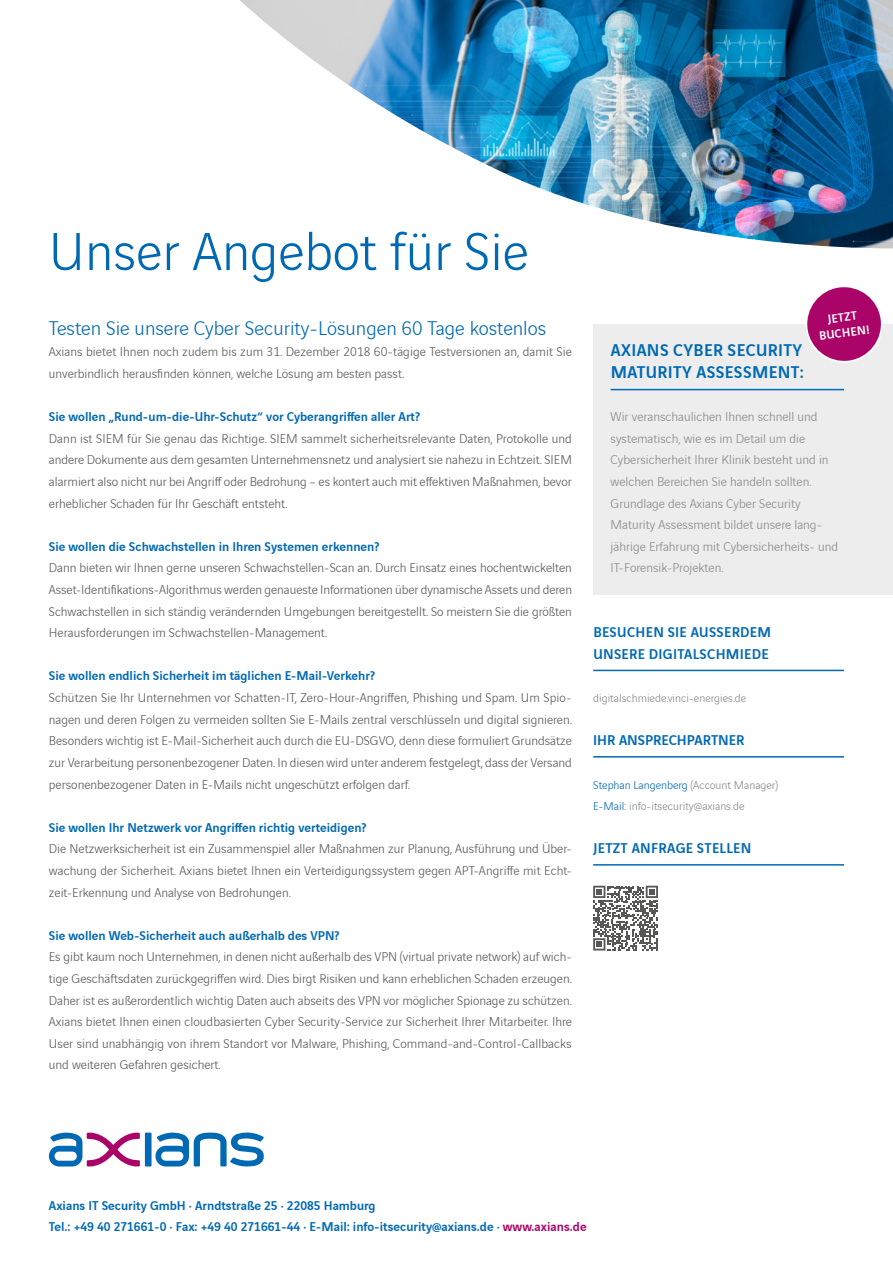
<style>
.page{position:relative;width:893px;height:1263px;background:#fff}
.page>*{position:absolute;margin:0;border:0;box-sizing:border-box;transform-origin:0 0}
.t1{font:300 57px "Vinci Sans";color:#0069b4}
.t2{font:300 21px "Vinci Sans";color:#0069b4}
.t3{font:500 18px/21.6px "Vinci Sans";letter-spacing:.02em;color:#0069b4}
.t4{font:500 15px/21.6px "Vinci Sans";letter-spacing:.02em;color:#0069b4}
.t5{font:500 15px "Vinci Sans";color:#0069b4}
.t6{font:300 13.5px/21.6px "Vinci Sans";color:#575756;text-align:justify}
.t7{font:500 13.5px/21.6px "Vinci Sans";color:#0069b4}
.t8{font:300 13.5px/21.6px "Vinci Sans";color:#878787}
.t9{font:500 12.75px/15.3px "Vinci Sans";color:#fff;text-align:center}
.t10{font:300 12px/21.6px "Vinci Sans";color:#878787}
.s1{color:#0069b4}
.s2{color:#aa0469}
</style>
<div class="page">
<div style="left:593px;top:324px;width:300px;height:270px;background:#ededed"></div>
<hr style="left:593px;top:756px;width:251px;height:2px;background:#0069b4">
<hr style="left:593px;top:864px;width:251px;height:2px;background:#0069b4">
<hr style="left:593px;top:670px;width:251px;height:1px;background:#0069b4">
<img style="left:240px;top:0;width:653px;height:248px">
<hr style="left:611px;top:389px;width:233px;height:1px;background:#0069b4">
<svg style="left:806px;top:287px;width:77px;height:76px"></svg>
<svg style="left:593px;top:886px;width:65px;height:64px"></svg>
<div style="left:145px;top:1132px;width:7px;height:34px;background:#0069b4"></div>
<svg style="left:49px;top:1132px;width:91px;height:34px"></svg>
<svg style="left:155px;top:1132px;width:109px;height:34px"></svg>
<h1 class="t1" style="left:49px;top:210px;width:481px">Unser Angebot für Sie</h1>
<h2 class="t2" style="left:49px;top:313px;width:499px">Testen Sie unsere Cyber Security-Lösungen 60 Tage kostenlos</h2>
<p class="t6" style="left:49px;top:340px;width:524px">Axians bietet Ihnen noch zudem bis zum 31. Dezember 2018 60-tägige Testversionen an, damit Sie unverbindlich herausfinden können, welche Lösung am besten passt.</p>
<p class="t7" style="left:49px;top:405px;width:373px">Sie wollen „Rund-um-die-Uhr-Schutz“ vor Cyberangriffen aller Art?</p>
<p class="t6" style="left:49px;top:426px;width:524px">Dann ist SIEM für Sie genau das Richtige. SIEM sammelt sicherheitsrelevante Daten, Protokolle und andere Dokumente aus dem gesamten Unternehmensnetz und analysiert sie nahezu in Echtzeit. SIEM alarmiert also nicht nur bei Angriff oder Bedrohung – es kontert auch mit effektiven Maßnahmen, bevor erheblicher Schaden für Ihr Geschäft entsteht.</p>
<p class="t7" style="left:49px;top:534px;width:332px">Sie wollen die Schwachstellen in Ihren Systemen erkennen?</p>
<p class="t6" style="left:49px;top:556px;width:525px">Dann bieten wir Ihnen gerne unseren Schwachstellen-Scan an. Durch Einsatz eines hochentwickelten Asset-Identifikations-Algorithmus werden genaueste Informationen über dynamische Assets und deren Schwachstellen in sich ständig verändernden Umgebungen bereitgestellt. So meistern Sie die größten Herausforderungen im Schwachstellen-Management.</p>
<p class="t7" style="left:49px;top:664px;width:327px">Sie wollen endlich Sicherheit im täglichen E-Mail-Verkehr?</p>
<p class="t6" style="left:49px;top:686px;width:524px">Schützen Sie Ihr Unternehmen vor Schatten-IT, Zero-Hour-Angriffen, Phishing und Spam. Um Spio&shy;nagen und deren Folgen zu vermeiden sollten Sie E-Mails zentral verschlüsseln und digital signieren.<br>Besonders wichtig ist E-Mail-Sicherheit auch durch die EU-DSGVO, denn diese formuliert Grundsätze zur Verarbeitung personenbezogener Daten. In diesen wird unter anderem festgelegt, dass der Versand personenbezogener Daten in E-Mails nicht ungeschützt erfolgen darf.</p>
<p class="t7" style="left:49px;top:815px;width:319px">Sie wollen Ihr Netzwerk vor Angriffen richtig verteidigen?</p>
<p class="t6" style="left:49px;top:837px;width:524px">Die Netzwerksicherheit ist ein Zusammenspiel aller Maßnahmen zur Planung, Ausführung und Über&shy;wachung der Sicherheit. Axians bietet Ihnen ein Verteidigungssystem gegen APT-Angriffe mit Echt&shy;zeit-Erkennung und Analyse von Bedrohungen.</p>
<p class="t7" style="left:49px;top:923px;width:292px">Sie wollen Web-Sicherheit auch außerhalb des VPN?</p>
<p class="t6" style="left:49px;top:945px;width:525px">Es gibt kaum noch Unternehmen, in denen nicht außerhalb des VPN (virtual private network) auf wich&shy;tige Geschäftsdaten zurückgegriffen wird. Dies birgt Risiken und kann erheblichen Schaden erzeugen.<br>Daher ist es außerordentlich wichtig Daten auch abseits des VPN vor möglicher Spionage zu schützen.<br>Axians bietet Ihnen einen cloudbasierten Cyber Security-Service zur Sicherheit Ihrer Mitarbeiter. Ihre User sind unabhängig von ihrem Standort vor Malware, Phishing, Command-and-Control-Callbacks und weiteren Gefahren gesichert.</p>
<p class="t9" style="left:816px;top:312px;width:52px;rotate:-7deg">JETZT<br>BUCHEN!</p>
<h3 class="t3" style="left:611px;top:338px;width:195px">AXIANS CYBER SECURITY<br>MATURITY ASSESSMENT:</h3>
<p class="t8" style="left:611px;top:405px;width:229px">Wir veranschaulichen Ihnen schnell und systematisch, wie es im Detail um die Cybersicherheit Ihrer Klinik besteht und in welchen Bereichen Sie handeln sollten.<br>Grundlage des Axians Cyber Security Maturity Assessment bildet unsere lang&shy;jährige Erfahrung mit Cybersicherheits- und IT-Forensik-Projekten.</p>
<p class="t4" style="left:593px;top:620px;width:179px">BESUCHEN SIE AUSSERDEM<br>UNSERE DIGITALSCHMIEDE</p>
<p class="t10" style="left:593px;top:686px;width:155px">digitalschmiede.vinci-energies.de</p>
<p class="t5" style="left:593px;top:729px;width:153px">IHR ANSPRECHPARTNER</p>
<p class="t10" style="left:593px;top:773px;width:187px"><span class="s1">Stephan Langenberg</span> (Account Manager)<br><span class="s1">E-Mail:</span> info-itsecurity@axians.de</p>
<p class="t4" style="left:593px;top:836px;width:160px">JETZT ANFRAGE STELLEN</p>
<p class="t7" style="left:49px;top:1193px;width:539px">Axians IT Security GmbH · Arndtstraße 25 · 22085 Hamburg<br>Tel.: +49 40 271661-0 · Fax: +49 40 271661-44 · E-Mail: info-itsecurity@axians.de · <span class="s2">www.axians.de</span></p>
</div>
